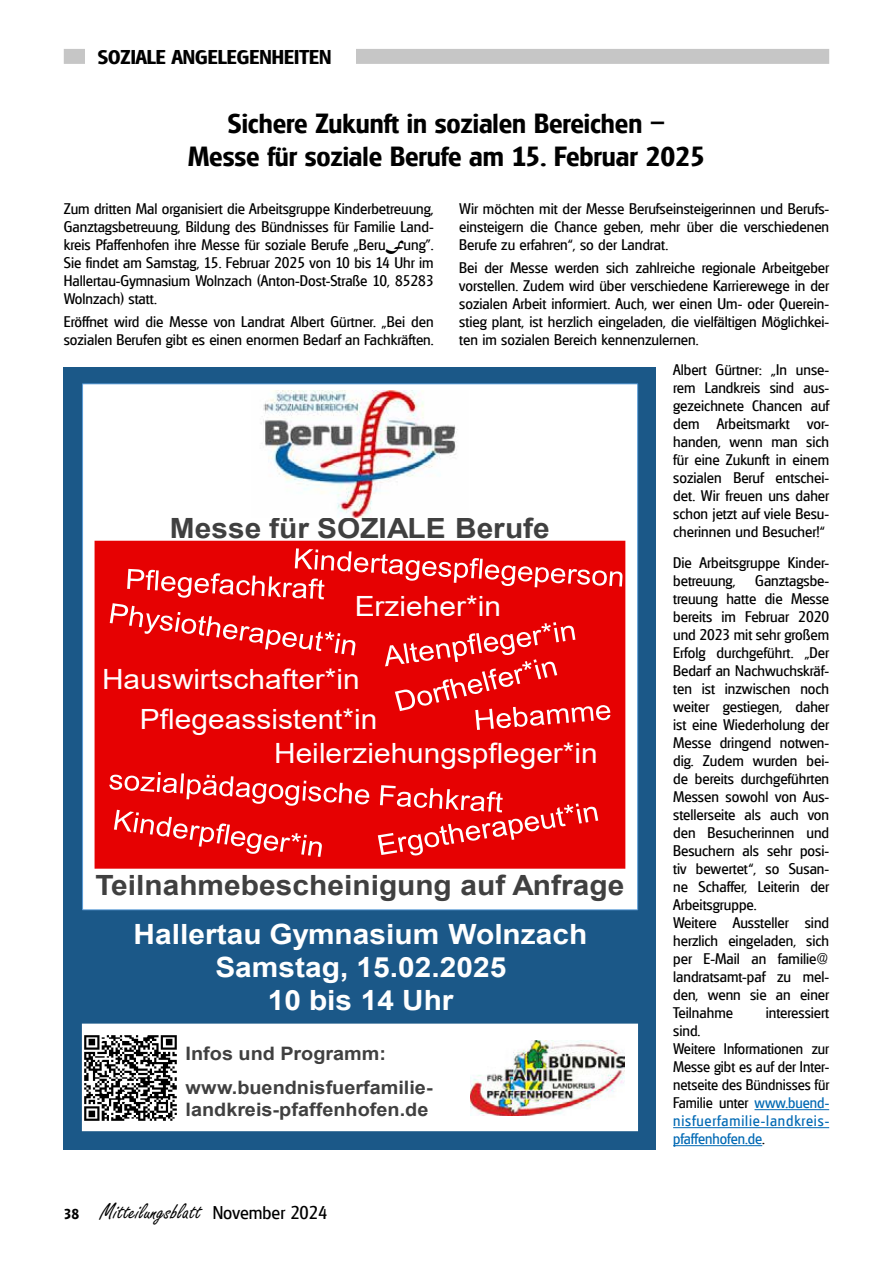
<style>
.page{position:relative;width:893px;height:1263px;background:#fff}
.page>*{position:absolute;margin:0;border:0;box-sizing:border-box;transform-origin:0 0}
.t1{font:27.9px/39.5px "Arial";color:#fff;scale:1.07 1}
.t2{font:700 27.9px/33.5px "Arial";color:#fff;text-align:center;scale:1.07 1}
.t3{font:700 27.9px "Arial";color:#404040;scale:1.07 1}
.t4{font:600 27px/33px "Glasgow";color:#000;text-align:center}
.t5{font:24px "Freestyle Script";color:#000}
.t6{font:600 19.5px "Glasgow";color:#000;scale:1.05 1}
.t7{font:700 18.45px/33.5px "Arial";color:#404040;scale:1.07 1}
.t8{font:15px/18px "Glasgow";color:#000;text-align:justify}
.s1{font-family:"Matura MT Script Capitals"}
.s2{color:#0069b4}
.s3{font-family:"Glasgow";font-weight:600;font-size:14.25px}
.s4{font-family:"Glasgow";font-size:18px}
</style>
<div class="page">
<div style="left:64px;top:49px;width:765px;height:15px;background:#c6c6c6"></div>
<div style="left:64px;top:367px;width:592px;height:782px;background:#1b5888"></div>
<div style="left:83px;top:384px;width:555px;height:526px;background:#fff"></div>
<img style="left:263px;top:391px;width:195px;height:126px">
<div style="left:95px;top:541px;width:530px;height:327px;background:#e60102"></div>
<div style="left:82px;top:1024px;width:555px;height:107px;background:#fff"></div>
<img style="left:470px;top:1040px;width:155px;height:76px">
<img style="left:84px;top:1035px;width:93px;height:86px">
<svg style="left:110px;top:548px;width:512px;height:182px"></svg>
<svg style="left:109px;top:772px;width:489px;height:85px"></svg>
<hr style="left:754px;top:1109px;width:75px;height:1px;background:#0069b4">
<hr style="left:673px;top:1127px;width:156px;height:1px;background:#0069b4">
<hr style="left:673px;top:1145px;width:89px;height:1px;background:#0069b4">
<div style="left:85px;top:41px;width:271px;height:26px;background:#fff"></div>
<h3 class="t6" style="left:98px;top:45px;width:224px">SOZIALE ANGELEGENHEITEN</h3>
<h2 class="t4" style="left:188px;top:106px;width:518px">Sichere Zukunft in sozialen Bereichen –<br>Messe für soziale Berufe am 15. Februar 2025</h2>
<p class="t8" style="left:459px;top:200px;width:371px">Wir möchten mit der Messe Berufseinsteigerinnen und Berufs&shy;einsteigern die Chance geben, mehr über die verschiedenen Berufe zu erfahren“, so der Landrat.</p>
<p class="t8" style="left:459px;top:258px;width:371px">Bei der Messe werden sich zahlreiche regionale Arbeitgeber vorstellen. Zudem wird über verschiedene Karrierewege in der sozialen Arbeit informiert. Auch, wer einen Um- oder Querein&shy;stieg plant, ist herzlich eingeladen, die vielfältigen Möglichkei&shy;ten im sozialen Bereich kennenzulernen.</p>
<p class="t8" style="left:673px;top:361px;width:158px">Albert Gürtner: „In unse&shy;rem Landkreis sind aus&shy;gezeichnete Chancen auf dem Arbeitsmarkt vor&shy;handen, wenn man sich für eine Zukunft in einem sozialen Beruf entschei&shy;det. Wir freuen uns daher schon jetzt auf viele Besu&shy;cherinnen und Besucher!“</p>
<p class="t8" style="left:673px;top:553px;width:158px">Die Arbeitsgruppe Kinder&shy;betreuung,</p>
<p class="t8" style="left:64px;top:200px;width:371px">Zum dritten Mal organisiert die Arbeitsgruppe Kinderbetreuung, Ganztagsbetreuung, Bildung des Bündnisses für Familie Land&shy;kreis Pfaffenhofen ihre Messe für soziale Berufe „Beru<span class="s1">F</span>ung”.<br>Sie findet am Samstag, 15. Februar 2025 von 10 bis 14 Uhr im Hallertau-Gymnasium Wolnzach (Anton-Dost-Straße 10, 85283<br>Wolnzach) statt.</p>
<p class="t8" style="left:64px;top:312px;width:371px">Eröffnet wird die Messe von Landrat Albert Gürtner. „Bei den sozialen Berufen gibt es einen enormen Bedarf an Fachkräften.</p>
<h1 class="t3" style="left:170px;top:518px;width:356px">Messe für SOZIALE Berufe</h1>
<p class="t8" style="left:673px;top:571px;width:158px;text-align:left;text-indent:82px">Ganztagsbe&shy;treuung hatte die Messe bereits im Februar 2020 und 2023 mit sehr großem<br>Erfolg durchgeführt. „Der<br>Bedarf an Nachwuchskräf&shy;ten ist inzwischen noch weiter gestiegen, daher ist eine Wiederholung der<br>Messe dringend notwen&shy;dig. Zudem wurden bei&shy;de bereits durchgeführten<br>Messen sowohl von Aus&shy;stellerseite als auch von den Besucherinnen und<br>Besuchern als sehr posi&shy;tiv bewertet“, so Susan&shy;ne Schaffer, Leiterin der<br>Arbeitsgruppe.<br>Weitere Aussteller sind herzlich eingeladen, sich per E-Mail an familie@ landratsamt-paf zu mel&shy;den, wenn sie an einer<br>Teilnahme</p>
<h1 class="t1" style="left:355px;top:589px;width:138px">Erzieher*in</h1>
<h1 class="t1" style="left:140px;top:662px;width:223px;text-indent:-38px">Hauswirtschafter*in<br>Pflegeassistent*in</h1>
<h1 class="t1" style="left:274px;top:736px;width:304px">Heilerziehungspfleger*in</h1>
<h1 class="t3" style="left:96px;top:875px;width:496px">Teilnahmebescheinigung auf Anfrage</h1>
<h1 class="t2" style="left:134px;top:919px;width:426px">Hallertau Gymnasium Wolnzach<br>Samstag, 15.02.2025<br>10 bis 14 Uhr</h1>
<p class="t7" style="left:186px;top:1039px;width:233px">Infos und Programm: www.buendnisfuerfamilie-</p>
<p class="t7" style="left:186px;top:1094px;width:229px">landkreis-pfaffenhofen.de</p>
<p class="t8" style="left:766px;top:1003px;width:65px">interessiert</p>
<p class="t8" style="left:673px;top:1021px;width:158px;text-align:left">sind.<br>Weitere Informationen zur<br>Messe gibt es auf der Inter&shy;netseite des Bündnisses für<br>Familie unter <span class="s2">www.buend&shy;nisfuerfamilie-landkreis&shy;pfaffenhofen.de</span>.</p>
<h3 class="t5" style="left:64px;top:1202px;width:265px"><span class="s3">38</span> Mitteilungsblatt <span class="s4">November 2024</span></h3>
</div>
